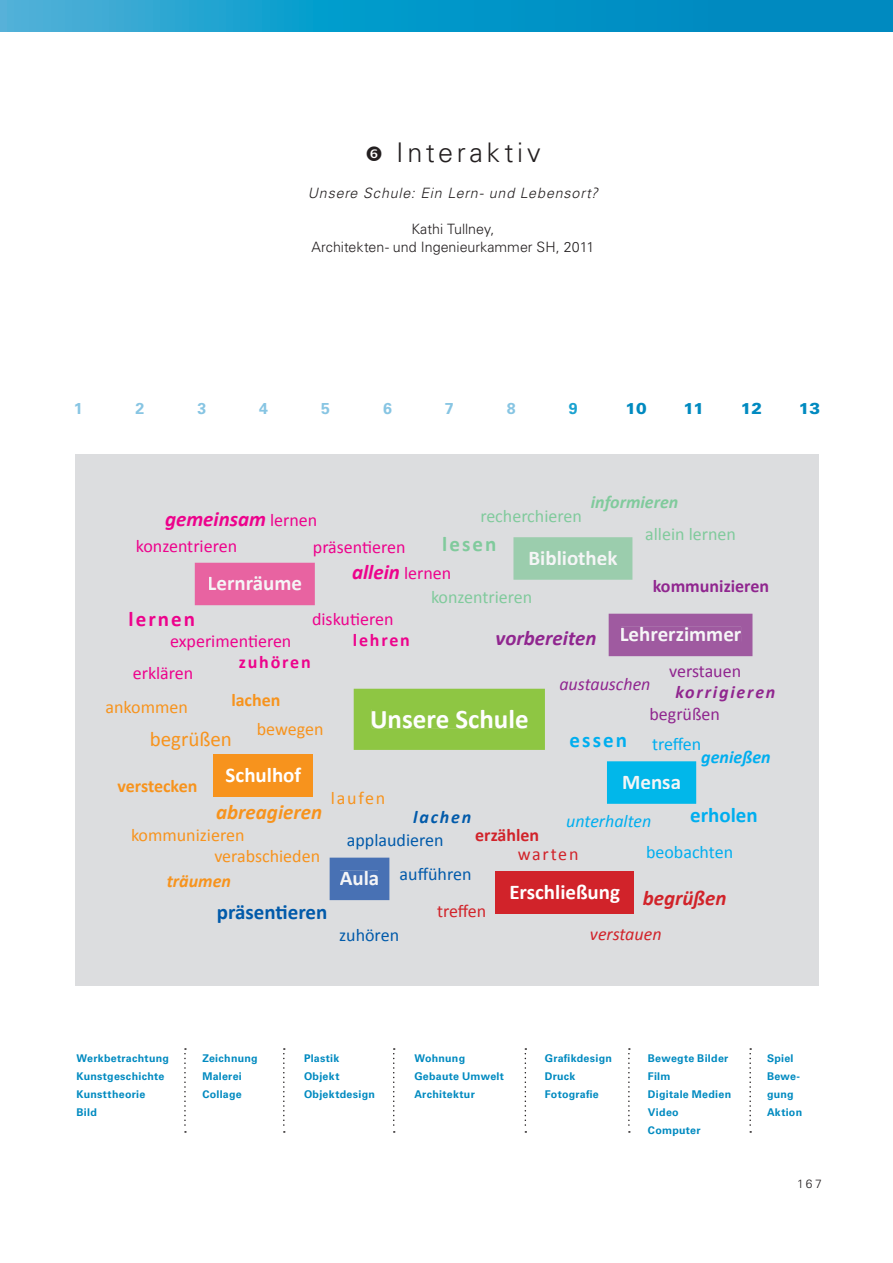
<style>
.page{position:relative;width:893px;height:1263px;background:#fff}
.page>*{position:absolute;margin:0;border:0;box-sizing:border-box;transform-origin:0 0}
.t1{font:700 27px "Calibri";color:#fefefe}
.t2{font:300 27px "Univers LT Std";letter-spacing:.135em;color:#231f20}
.t3{font:700 21px "Calibri";color:#f5f5f6}
.t4{font:italic 700 21px "Calibri";color:#ed028c}
.t5{font:700 21px "Calibri";color:#fff}
.t6{font:700 21px "Calibri";color:#015aaa}
.t7{font:italic 700 21px "Calibri";color:#90268f}
.t8{font:italic 700 21px "Calibri";color:#f7931d}
.t9{font:21px "Calibri";color:#f7931d}
.t10{font:italic 700 21px "Calibri";color:#d1232a}
.t11{font:700 21px "Calibri";color:#00aeef}
.t12{font:700 21px "Calibri";letter-spacing:.1em;color:#ed028c}
.t13{font:700 21px "Calibri";letter-spacing:.1em;color:#80ca9c}
.t14{font:18px "Calibri";color:#ed028c}
.t15{font:18px "Calibri";color:#f7931d}
.t16{font:18px "Calibri";color:#80ca9c}
.t17{font:18px "Calibri";color:#015aaa}
.t18{font:18px "Calibri";color:#00aeef}
.t19{font:18px "Calibri";color:#90268f}
.t20{font:700 18px "Calibri";color:#f7931d}
.t21{font:700 18px "Calibri";letter-spacing:.1em;color:#ed028c}
.t22{font:18px "Calibri";letter-spacing:.09em;color:#d1232a}
.t23{font:700 18px "Calibri";color:#90268f}
.t24{font:italic 18px "Calibri";color:#00aeef}
.t25{font:italic 700 18px "Calibri";color:#80ca9c}
.t26{font:italic 18px "Calibri";color:#90268f}
.t27{font:italic 700 18px "Calibri";letter-spacing:.1em;color:#90268f}
.t28{font:italic 18px "Calibri";color:#d1232a}
.t29{font:italic 700 18px "Calibri";color:#00aeef}
.t30{font:700 18px "Calibri";color:#d1232a}
.t31{font:italic 700 18px "Calibri";color:#f7931d}
.t32{font:italic 700 18px "Calibri";letter-spacing:.1em;color:#015aaa}
.t33{font:700 15.75px "Univers LT Std";color:#87c5e3}
.t34{font:900 15.75px "Univers LT Std";color:#008ac0}
.t35{font:700 15.75px "Univers LT Std";color:#1ba2d0}
.t36{font:300 14.25px/18px "Univers LT Std";color:#231f20;text-align:center}
.t37{font:italic 300 14.25px "Univers LT Std";letter-spacing:.065em;color:#231f20}
.t38{font:300 12px "Univers LT Std";color:#231f20}
.t39{font:700 10.65px/18px "Univers LT Std";letter-spacing:.025em;color:#008ac0}
.s1{font-weight:400;font-style:normal;font-size:18px}
</style>
<div class="page">
<svg style="left:0;top:0;width:893px;height:31px;background:#1099c9"></svg>
<div style="left:75px;top:454px;width:743px;height:531px;background:#dcdddf"></div>
<div style="left:354px;top:689px;width:191px;height:61px;background:#8ec643"></div>
<div style="left:372px;top:709px;width:156px;height:19px;background:#8ec643"></div>
<div style="left:195px;top:563px;width:120px;height:42px;background:#e863a1"></div>
<div style="left:209px;top:576px;width:92px;height:14px;background:#e863a1"></div>
<div style="left:214px;top:754px;width:99px;height:43px;background:#f7931d"></div>
<div style="left:607px;top:761px;width:89px;height:43px;background:#01b7ea"></div>
<div style="left:624px;top:775px;width:56px;height:14px;background:#01b7ea"></div>
<svg style="left:513px;top:537px;width:119px;height:43px;background:#9ccdae"></svg>
<div style="left:530px;top:550px;width:87px;height:15px;background:#9bcdad"></div>
<div style="left:609px;top:614px;width:143px;height:42px;background:#9f5aa0"></div>
<div style="left:621px;top:627px;width:120px;height:14px;background:#9f5aa0"></div>
<div style="left:330px;top:858px;width:59px;height:42px;background:#4871b4"></div>
<div style="left:340px;top:871px;width:38px;height:14px;background:#4871b4"></div>
<div style="left:496px;top:871px;width:138px;height:43px;background:#d1232a"></div>
<svg style="left:184px;top:1048px;width:2px;height:85px"></svg>
<svg style="left:283px;top:1048px;width:2px;height:85px"></svg>
<svg style="left:393px;top:1048px;width:2px;height:85px"></svg>
<svg style="left:525px;top:1048px;width:1px;height:85px"></svg>
<svg style="left:628px;top:1048px;width:2px;height:85px"></svg>
<svg style="left:749px;top:1048px;width:2px;height:85px"></svg>
<p class="t2" style="left:396px;top:136px;width:146px">Interaktiv</p>
<p class="t37" style="left:308px;top:184px;width:292px">Unsere Schule: Ein Lern- und Lebensort?</p>
<p class="t36" style="left:311px;top:220px;width:284px">Kathi Tullney,<br>Architekten- und Ingenieurkammer SH, 2011</p>
<p class="t33" style="left:74px;top:399px;width:10px">1</p>
<p class="t33" style="left:136px;top:399px;width:10px">2</p>
<p class="t33" style="left:197px;top:399px;width:10px">3</p>
<p class="t33" style="left:259px;top:399px;width:10px">4</p>
<p class="t33" style="left:321px;top:399px;width:10px">5</p>
<p class="t33" style="left:383px;top:399px;width:10px">6</p>
<p class="t33" style="left:445px;top:399px;width:10px">7</p>
<p class="t33" style="left:507px;top:399px;width:10px">8</p>
<p class="t35" style="left:569px;top:399px;width:10px">9</p>
<p class="t34" style="left:625px;top:398px;width:23px">10</p>
<p class="t34" style="left:683px;top:398px;width:22px">11</p>
<p class="t34" style="left:741px;top:398px;width:23px">12</p>
<p class="t34" style="left:799px;top:398px;width:23px">13</p>
<p class="t25" style="left:591px;top:491px;width:89px">informieren</p>
<p class="t16" style="left:480px;top:505px;width:103px">recherchieren</p>
<p class="t13" style="left:442px;top:531px;width:56px">lesen</p>
<p class="t3" style="left:528px;top:545px;width:90px">Bibliothek</p>
<p class="t16" style="left:431px;top:586px;width:103px">konzentrieren</p>
<p class="t4" style="left:165px;top:506px;width:154px">gemeinsam <span class="s1">lernen</span></p>
<p class="t16" style="left:645px;top:522px;width:92px">allein lernen</p>
<p class="t14" style="left:136px;top:534px;width:103px">konzentrieren</p>
<p class="t14" style="left:313px;top:536px;width:94px">präsentieren</p>
<p class="t4" style="left:352px;top:559px;width:101px">allein <span class="s1">lernen</span></p>
<p class="t3" style="left:208px;top:570px;width:96px">Lernräume</p>
<p class="t23" style="left:653px;top:574px;width:118px">kommunizieren</p>
<p class="t12" style="left:128px;top:606px;width:68px">lernen</p>
<p class="t14" style="left:170px;top:630px;width:123px">experimentieren</p>
<p class="t14" style="left:312px;top:607px;width:83px">diskutieren</p>
<p class="t21" style="left:353px;top:629px;width:59px">lehren</p>
<p class="t7" style="left:496px;top:625px;width:102px">vorbereiten</p>
<p class="t3" style="left:620px;top:621px;width:123px">Lehrerzimmer</p>
<p class="t14" style="left:133px;top:662px;width:62px">erklären</p>
<p class="t21" style="left:239px;top:651px;width:73px">zuhören</p>
<p class="t20" style="left:231px;top:689px;width:51px">lachen</p>
<p class="t15" style="left:106px;top:696px;width:84px">ankommen</p>
<p class="t9" style="left:150px;top:726px;width:84px">begrüßen</p>
<p class="t15" style="left:257px;top:718px;width:68px">bewegen</p>
<p class="t20" style="left:117px;top:775px;width:81px">verstecken</p>
<p class="t5" style="left:226px;top:762px;width:77px">Schulhof</p>
<p class="t8" style="left:216px;top:799px;width:108px">abreagieren</p>
<p class="t15" style="left:214px;top:845px;width:107px">verabschieden</p>
<p class="t15" style="left:131px;top:824px;width:115px">kommunizieren</p>
<p class="t1" style="left:370px;top:702px;width:160px">Unsere Schule</p>
<p class="t15" style="left:331px;top:787px;width:56px">laufen</p>
<p class="t26" style="left:559px;top:673px;width:93px">austauschen</p>
<p class="t19" style="left:669px;top:660px;width:73px">verstauen</p>
<p class="t27" style="left:675px;top:681px;width:102px">korrigieren</p>
<p class="t19" style="left:649px;top:703px;width:72px">begrüßen</p>
<p class="t18" style="left:570px;top:733px;width:133px"><sup>essen</sup> treffen</p>
<p class="t29" style="left:701px;top:746px;width:71px">genießen</p>
<p class="t3" style="left:622px;top:769px;width:60px">Mensa</p>
<p class="t24" style="left:566px;top:810px;width:87px">unterhalten</p>
<p class="t11" style="left:690px;top:802px;width:69px">erholen</p>
<p class="t32" style="left:413px;top:805px;width:60px">lachen</p>
<p class="t30" style="left:475px;top:823px;width:66px">erzählen</p>
<p class="t17" style="left:347px;top:828px;width:98px">applaudieren</p>
<p class="t18" style="left:646px;top:840px;width:89px">beobachten</p>
<p class="t22" style="left:518px;top:843px;width:62px">warten</p>
<p class="t31" style="left:167px;top:870px;width:66px">träumen</p>
<p class="t6" style="left:217px;top:899px;width:112px">präsentieren</p>
<p class="t3" style="left:340px;top:865px;width:41px">Aula</p>
<p class="t17" style="left:400px;top:862px;width:73px">aufführen</p>
<p class="t22" style="left:437px;top:900px;width:51px">treffen</p>
<p class="t17" style="left:339px;top:923px;width:61px">zuhören</p>
<p class="t5" style="left:509px;top:879px;width:112px">Erschließung</p>
<p class="t10" style="left:643px;top:885px;width:85px">begrüßen</p>
<p class="t28" style="left:590px;top:923px;width:73px">verstauen</p>
<p class="t39" style="left:77px;top:1049px;width:94px">Werkbetrachtung<br>Kunstgeschichte<br>Kunsttheorie<br>Bild</p>
<p class="t39" style="left:202px;top:1049px;width:57px">Zeichnung<br>Malerei<br>Collage</p>
<p class="t39" style="left:304px;top:1049px;width:72px">Plastik<br>Objekt<br>Objektdesign</p>
<p class="t39" style="left:414px;top:1049px;width:91px">Wohnung<br>Gebaute Umwelt<br>Architektur</p>
<p class="t39" style="left:545px;top:1049px;width:69px">Grafikdesign<br>Druck<br>Fotografie</p>
<p class="t39" style="left:648px;top:1049px;width:85px">Bewegte Bilder<br>Film<br>Digitale Medien<br>Video<br>Computer</p>
<p class="t39" style="left:767px;top:1049px;width:37px">Spiel<br>Bewe&shy;gung<br>Aktion</p>
<p class="t38" style="left:797px;top:1177px;width:26px">167</p>
</div>
